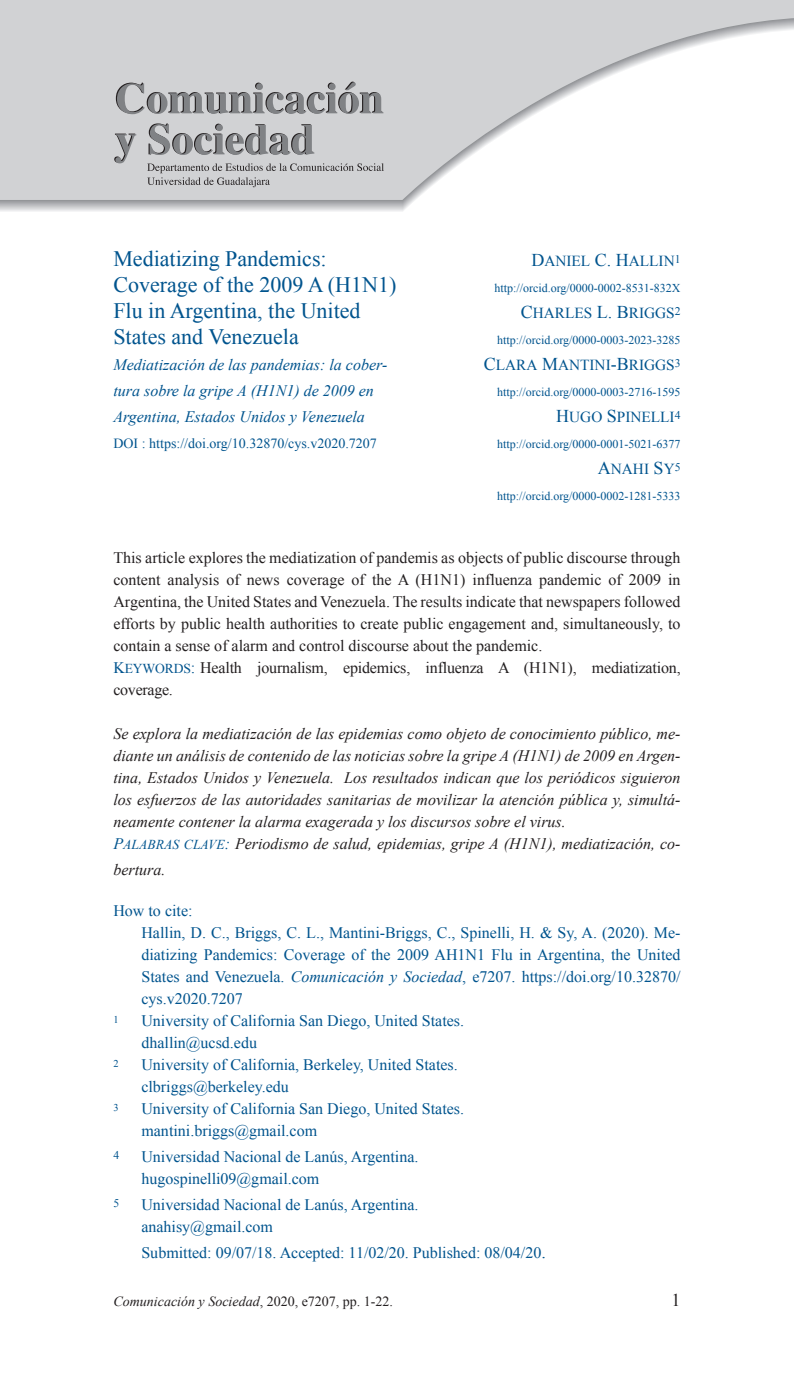
<style>
.page{position:relative;width:794px;height:1389px;background:#fff}
.page>*{position:absolute;margin:0;border:0;box-sizing:border-box;transform-origin:0 0}
.t1{font:22px/26px "Times New Roman";color:#00548e}
.t2{font:18px "Times New Roman";color:#231f20}
.t3{font:16px/22px "Times New Roman";color:#00548e}
.t4{font:italic 16px/22px "Times New Roman";color:#231f20}
.t5{font:16px/22px "Times New Roman";color:#231f20}
.t6{font:italic 16px/26px "Times New Roman";color:#00548e}
.t7{font:15.4px "Times New Roman PSMT SC850";color:#00548e}
.t8{font:14px "Times New Roman";color:#00548e}
.t9{font:italic 14px "Times New Roman";color:#231f20}
.t10{font:12px "Times New Roman";color:#00548e}
.t11{font:11.6px "Times New Roman";color:#00548e}
.t12{font:10.4px "Times New Roman";color:#00548e}
.s1{font-size:18px}
.s2{font-family:"Times New Roman PSMT SC850";color:#00548e}
.s3{font-family:"Times New Roman PSMT SC850";font-size:13.6px;color:#00548e}
.s4{font-family:"Times New Roman PS Italic MT SC850";font-style:normal;color:#00548e}
.s5{font-family:"Times New Roman PS Italic MT SC850";font-style:normal;font-size:13.6px;color:#00548e}
.s6{font-style:italic}
.s7{font-style:normal}
</style>
<div class="page">
<svg style="left:0;top:0;width:794px;height:200px;fill:#d1d2d4"></svg>
<svg style="left:116px;top:82px;width:267px;height:32px"></svg>
<svg style="left:114px;top:134px;width:22px;height:29px"></svg>
<svg style="left:148px;top:123px;width:166px;height:32px"></svg>
<svg style="left:147px;top:163px;width:237px;height:24px"></svg>
<h1 class="t1" style="left:113px;top:245px;width:284px">Mediatizing Pandemics:<br>Coverage of the 2009 A (H1N1)<br>Flu in Argentina, the United<br>States and Venezuela</h1>
<p class="t6" style="left:113px;top:351px;width:275px">Mediatización de las pandemias: la cober&shy;tura sobre la gripe A (H1N1) de 2009 en<br>Argentina, Estados Unidos y Venezuela</p>
<p class="t8" style="left:113px;top:434px;width:265px">DOI : https://doi.org/10.32870/cys.v2020.7207</p>
<p class="t7" style="left:531px;top:251px;width:151px"><span class="s1">D</span>ANIEL <span class="s1">C. H</span>ALLIN<sup>1</sup></p>
<p class="t10" style="left:494px;top:280px;width:188px">http://orcid.org/0000-0002-8531-832X</p>
<p class="t7" style="left:521px;top:303px;width:161px"><span class="s1">C</span>HARLES <span class="s1">L. B</span>RIGGS<sup>2</sup></p>
<p class="t10" style="left:497px;top:332px;width:185px">http://orcid.org/0000-0003-2023-3285</p>
<p class="t7" style="left:484px;top:355px;width:198px"><span class="s1">C</span>LARA <span class="s1">M</span>ANTINI<span class="s1">-B</span>RIGGS<sup>3</sup></p>
<p class="t10" style="left:497px;top:384px;width:185px">http://orcid.org/0000-0003-2716-1595</p>
<p class="t7" style="left:556px;top:407px;width:126px"><span class="s1">H</span>UGO <span class="s1">S</span>PINELLI<sup>4</sup></p>
<p class="t10" style="left:497px;top:436px;width:185px">http://orcid.org/0000-0001-5021-6377</p>
<p class="t7" style="left:598px;top:459px;width:84px"><span class="s1">A</span>NAHI <span class="s1">S</span>Y<sup>5</sup></p>
<p class="t10" style="left:497px;top:488px;width:185px">http://orcid.org/0000-0002-1281-5333</p>
<p class="t5" style="left:113px;top:547px;width:569px">This article explores the mediatization of pandemis as objects of public discourse through content analysis of news coverage of the A (H1N1) influenza pandemic of 2009 in Argentina, the United States and Venezuela. The results indicate that newspapers followed efforts by public health authorities to create public engagement and, simultaneously, to contain a sense of alarm and control discourse about the pandemic.<br><span class="s2">K</span><span class="s3">EYWORDS</span><span class="s2">:</span> Health journalism, epidemics, influenza A (H1N1), mediatization, coverage.</p>
<p class="t4" style="left:113px;top:722px;width:568px">Se explora la mediatización de las epidemias como objeto de conocimiento público, me&shy;diante un análisis de contenido de las noticias sobre la gripe A (H1N1) de 2009 en Argen&shy;tina, Estados Unidos y Venezuela. Los resultados indican que los periódicos siguieron los esfuerzos de las autoridades sanitarias de movilizar la atención pública y, simultá&shy;neamente contener la alarma exagerada y los discursos sobre el virus.<br><span class="s4">P</span><span class="s5">ALABRAS CLAVE</span><span class="s4">:</span> Periodismo de salud, epidemias, gripe A (H1N1), mediatización, co-</p>
<p class="t4" style="left:113px;top:858px;width:54px">bertura.</p>
<p class="t3" style="left:141px;top:899px;width:540px;text-indent:-28px">How to cite:<br>Hallin, D. C., Briggs, C. L., Mantini-Briggs, C., Spinelli, H. &amp; Sy, A. (2020). Me&shy;diatizing Pandemics: Coverage of the 2009 AH1N1 Flu in Argentina, the United States and Venezuela. <span class="s6">Comunicación y Sociedad</span>, e7207. https://doi.org/10.32870/ cys.v2020.7207</p>
<p class="t12" style="left:113px;top:1013px;width:7px">1</p>
<p class="t3" style="left:141px;top:1009px;width:324px">University of California San Diego, United States. dhallin@ucsd.edu</p>
<p class="t12" style="left:113px;top:1057px;width:7px">2</p>
<p class="t3" style="left:141px;top:1053px;width:318px">University of California, Berkeley, United States. clbriggs@berkeley.edu</p>
<p class="t12" style="left:113px;top:1101px;width:7px">3</p>
<p class="t3" style="left:141px;top:1097px;width:324px">University of California San Diego, United States. mantini.briggs@gmail.com</p>
<p class="t11" style="left:113px;top:1147px;width:7px">4</p>
<p class="t3" style="left:141px;top:1145px;width:278px">Universidad Nacional de Lanús, Argentina. hugospinelli09@gmail.com</p>
<p class="t11" style="left:113px;top:1195px;width:7px">5</p>
<p class="t3" style="left:141px;top:1193px;width:278px">Universidad Nacional de Lanús, Argentina. anahisy@gmail.com</p>
<p class="t3" style="left:141px;top:1241px;width:406px">Submitted: 09/07/18. Accepted: 11/02/20. Published: 08/04/20<span class="s1">.</span></p>
<p class="t9" style="left:113px;top:1292px;width:281px">Comunicación y Sociedad<span class="s7">, 2020, e7207, pp. 1-22.</span></p>
<p class="t2" style="left:671px;top:1288px;width:10px">1</p>
</div>
